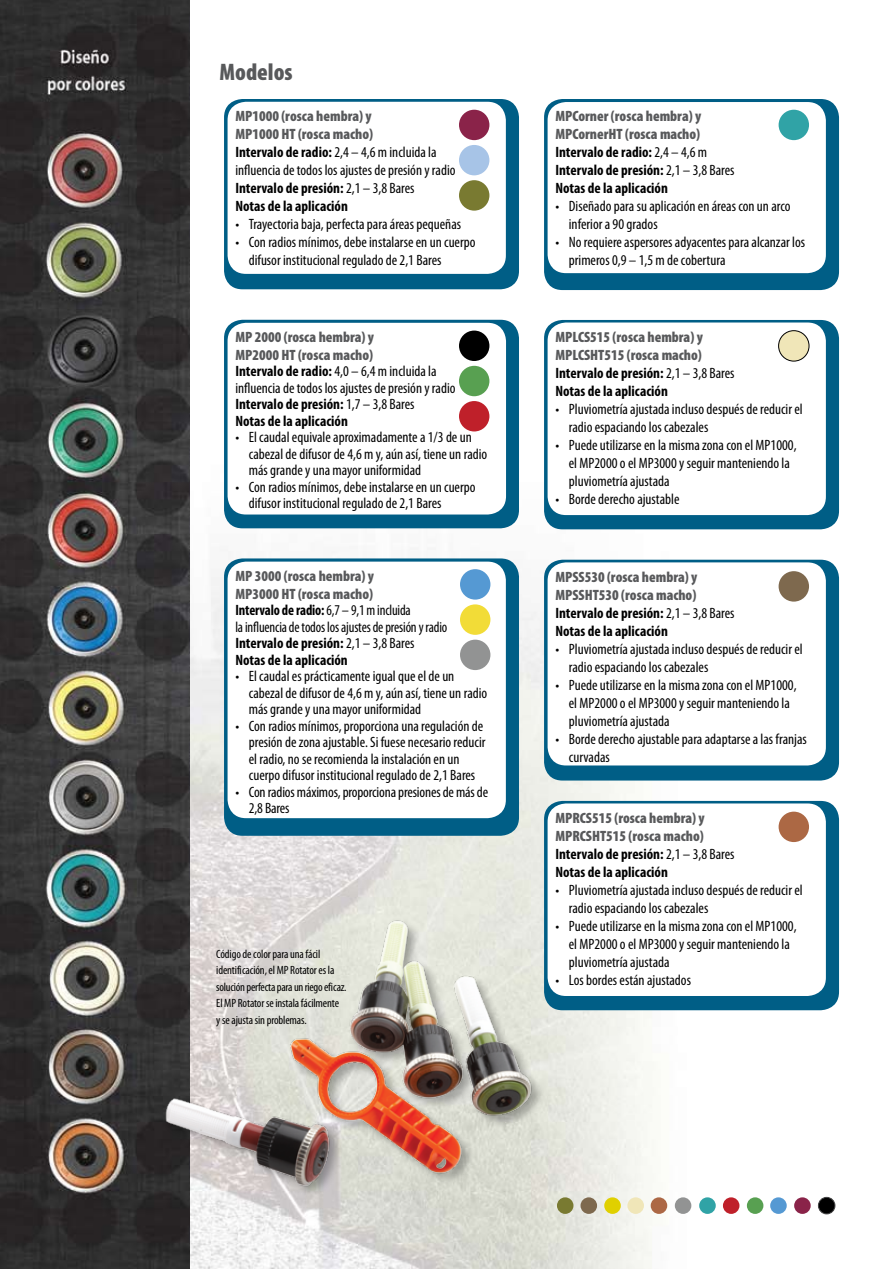
<style>
.page{position:relative;width:891px;height:1269px;background:#fff}
.page>*{position:absolute;margin:0;border:0;box-sizing:border-box;transform-origin:0 0}
.t1{font:900 condensed 24px "Myriad Pro";color:#58595b}
.t2{font:condensed 15px/18px "Myriad Pro";color:#000}
.t3{font:900 condensed 15px/18px "Myriad Pro";color:#58595b}
.t4{font:condensed 15px/16.5px "Myriad Pro";color:#000;scale:.95 1}
.t5{font:700 condensed 15px/18px "Myriad Pro";color:#000}
.t6{font:condensed 12px/16.5px "Myriad Pro";letter-spacing:-.01em;color:#000}
.s1{font-weight:900;color:#58595b}
.s2{font-weight:700}
.s3{font-weight:400}
.s4{font-weight:700;color:#000}
.s5{font-weight:400;color:#000}
</style>
<div class="page">
<img style="left:189px;top:362px;width:651px;height:907px">
<img style="left:0;top:0;width:189px;height:1269px">
<img style="left:160px;top:917px;width:381px;height:279px">
<div style="left:604px;top:1197px;width:17px;height:17px;background:#e0d000;border-radius:50%"></div>
<div style="left:627px;top:1197px;width:17px;height:17px;background:#f0e6b8;border-radius:50%"></div>
<div style="left:651px;top:1197px;width:16px;height:17px;background:#ac6844;border-radius:50%"></div>
<div style="left:675px;top:1197px;width:16px;height:17px;background:#929393;border-radius:50%"></div>
<div style="left:699px;top:1197px;width:17px;height:17px;background:#30a3a6;border-radius:50%"></div>
<div style="left:723px;top:1197px;width:16px;height:17px;background:#bf202a;border-radius:50%"></div>
<div style="left:818px;top:1197px;width:17px;height:17px;background:#000;border-radius:50%"></div>
<div style="left:818px;top:1197px;width:17px;height:17px;border:1px solid #414142;border-radius:50%"></div>
<div style="left:770px;top:1197px;width:17px;height:17px;background:#5599d3;border-radius:50%"></div>
<div style="left:794px;top:1197px;width:17px;height:17px;background:#8a2349;border-radius:50%"></div>
<div style="left:581px;top:1197px;width:16px;height:17px;background:#7e694e;border-radius:50%"></div>
<div style="left:557px;top:1197px;width:17px;height:17px;background:#797a31;border-radius:50%"></div>
<div style="left:747px;top:1197px;width:16px;height:17px;background:#58a051;border-radius:50%"></div>
<div style="left:224px;top:99px;width:295px;height:190px;background:#005e86;border-radius:18px"></div>
<div style="left:228px;top:102px;width:278px;height:172px;background:#fff;border-radius:18px"></div>
<div style="left:224px;top:320px;width:295px;height:208px;background:#005e86;border-radius:18px"></div>
<div style="left:228px;top:323px;width:278px;height:192px;background:#fff;border-radius:18px"></div>
<div style="left:224px;top:558px;width:295px;height:278px;background:#005e86;border-radius:18px"></div>
<div style="left:228px;top:562px;width:278px;height:256px;background:#fff;border-radius:18px"></div>
<div style="left:460px;top:569px;width:30px;height:31px;background:#5599d3;border-radius:50%"></div>
<div style="left:460px;top:604px;width:30px;height:31px;background:#f2dc37;border-radius:50%"></div>
<div style="left:460px;top:640px;width:30px;height:30px;background:#929393;border-radius:50%"></div>
<div style="left:544px;top:99px;width:295px;height:191px;background:#005e86;border-radius:18px"></div>
<div style="left:548px;top:102px;width:278px;height:171px;background:#fff;border-radius:18px"></div>
<div style="left:779px;top:110px;width:30px;height:30px;background:#30a3a6;border-radius:50%"></div>
<div style="left:544px;top:320px;width:295px;height:209px;background:#005e86;border-radius:18px"></div>
<div style="left:548px;top:323px;width:278px;height:192px;background:#fff;border-radius:18px"></div>
<div style="left:779px;top:331px;width:30px;height:30px;background:#f0e6b8;border-radius:50%"></div>
<div style="left:778px;top:330px;width:31px;height:31px;border:1px solid #000;border-radius:50%"></div>
<div style="left:544px;top:560px;width:295px;height:221px;background:#005e86;border-radius:18px"></div>
<div style="left:548px;top:562px;width:278px;height:203px;background:#fff;border-radius:18px"></div>
<div style="left:779px;top:571px;width:30px;height:31px;background:#7e694e;border-radius:50%"></div>
<div style="left:544px;top:801px;width:295px;height:209px;background:#005e86;border-radius:18px"></div>
<div style="left:548px;top:803px;width:278px;height:193px;background:#fff;border-radius:18px"></div>
<div style="left:779px;top:812px;width:30px;height:30px;background:#ac6844;border-radius:50%"></div>
<div style="left:459px;top:331px;width:30px;height:30px;background:#000;border-radius:50%"></div>
<div style="left:459px;top:366px;width:30px;height:30px;background:#58a051;border-radius:50%"></div>
<div style="left:459px;top:401px;width:30px;height:30px;background:#bf202a;border-radius:50%"></div>
<div style="left:459px;top:110px;width:30px;height:30px;background:#8a2349;border-radius:50%"></div>
<div style="left:459px;top:145px;width:30px;height:30px;background:#a7c4e7;border-radius:50%"></div>
<div style="left:459px;top:180px;width:30px;height:31px;background:#797a31;border-radius:50%"></div>
<h1 class="t1" style="left:220px;top:58px;width:75px">Modelos</h1>
<p class="t2" style="left:235px;top:107px;width:222px"><span class="s1">MP1000 (rosca hembra) y<br>MP1000 HT (rosca macho)<br></span><span class="s2">Intervalo de radio:</span> 2,4 – 4,6 m incluida la influencia de todos los ajustes de presión y radio<br><span class="s2">Intervalo de presión:</span> 2,1 – 3,8 Bares<br><span class="s2">Notas de la aplicación</span></p>
<p class="t2" style="left:235px;top:215px;width:227px">• Trayectoria baja, perfecta para áreas pequeñas</p>
<p class="t2" style="left:249px;top:233px;width:228px;text-indent:-14px">• Con radios mínimos, debe instalarse en un cuerpo difusor institucional regulado de 2,1 Bares</p>
<p class="t3" style="left:235px;top:328px;width:140px">MP 2000 (rosca hembra) y<br>MP2000 HT (rosca macho)</p>
<p class="t2" style="left:235px;top:363px;width:222px;line-height:16.5px"><span class="s2">Intervalo de radio:</span> 4,0 – 6,4 m incluida la influencia de todos los ajustes de presión y radio <span class="s2">Intervalo de presión:</span> 1,7 – 3,8 Bares<br><span class="s2">Notas de la aplicación</span></p>
<p class="t2" style="left:249px;top:429px;width:240px;line-height:16.5px;text-indent:-14px">• El caudal equivale aproximadamente a 1/3 de un cabezal de difusor de 4,6 m y, aún así, tiene un radio más grande y una mayor uniformidad</p>
<p class="t2" style="left:249px;top:479px;width:228px;line-height:16.5px;text-indent:-14px">• Con radios mínimos, debe instalarse en un cuerpo difusor institucional regulado de 2,1 Bares</p>
<p class="t3" style="left:235px;top:567px;width:140px">MP 3000 (rosca hembra) y<br>MP3000 HT (rosca macho)</p>
<p class="t4" style="left:235px;top:602px;width:225px"><span class="s2">Intervalo de radio:</span> 6,7 – 9,1 m incluida<br>la influencia de todos los ajustes de presión y radio <span class="s2">Intervalo de presión:</span> 2,1 – 3,8 Bares <span class="s2">Notas de la aplicación</span></p>
<p class="t2" style="left:249px;top:668px;width:240px;line-height:16.5px;text-indent:-13px">• El caudal es prácticamente igual que el de un cabezal de difusor de 4,6 m y, aún así, tiene un radio más grande y una mayor uniformidad</p>
<p class="t2" style="left:249px;top:717px;width:238px;line-height:16.5px;text-indent:-13px">• Con radios mínimos, proporciona una regulación de presión de zona ajustable. Si fuese necesario reducir el radio, no se recomienda la instalación en un cuerpo difusor institucional regulado de 2,1 Bares</p>
<p class="t2" style="left:249px;top:783px;width:241px;line-height:16.5px;text-indent:-13px">• Con radiosmáximos,proporcionapresionesdemásde<br>2,8 Bares</p>
<p class="t6" style="left:216px;top:946px;width:132px">Código de color para una fácil identificación, el MP Rotator es la solución perfecta para un riego eficaz.<br>El MP Rotator se instala fácilmente yse ajusta sin problemas.</p>
<p class="t5" style="left:555px;top:107px;width:181px"><span class="s1">MPCorner (rosca hembra) y<br>MPCornerHT (rosca macho)<br></span>Intervalo de radio: <span class="s3">2,4 – 4,6 m<br></span>Intervalo de presión: <span class="s3">2,1 – 3,8 Bares<br></span>Notas de la aplicación</p>
<p class="t2" style="left:569px;top:197px;width:223px;text-indent:-14px">• Diseñado para su aplicación en áreas con un arco inferior a 90 grados</p>
<p class="t2" style="left:569px;top:233px;width:238px;text-indent:-14px">• No requiere aspersores adyacentes para alcanzar los primeros 0,9 – 1,5 m de cobertura</p>
<p class="t3" style="left:555px;top:328px;width:181px">MPLCS515 (rosca hembra) y<br>MPLCSHT515 (rosca macho)<br><span class="s4">Intervalo de presión:</span> <span class="s5">2,1 – 3,8 Bares<br></span><span class="s4">Notas de la aplicación</span></p>
<p class="t2" style="left:569px;top:400px;width:235px;text-indent:-14px">• Pluviometría ajustada incluso después de reducir el radio espaciando los cabezales</p>
<p class="t2" style="left:569px;top:436px;width:229px;text-indent:-14px">• Puede utilizarse en la misma zona con el MP1000, el MP2000 o el MP3000 y seguir manteniendo la pluviometría ajustada</p>
<p class="t2" style="left:555px;top:490px;width:126px">• Borde derecho ajustable</p>
<p class="t3" style="left:555px;top:568px;width:181px">MPSS530 (rosca hembra) y<br>MPSSHT530 (rosca macho)<br><span class="s4">Intervalo de presión:</span> <span class="s5">2,1 – 3,8 Bares<br></span><span class="s4">Notas de la aplicación</span></p>
<p class="t2" style="left:569px;top:640px;width:235px;text-indent:-14px">• Pluviometría ajustada incluso después de reducir el radio espaciando los cabezales</p>
<p class="t2" style="left:569px;top:676px;width:229px;text-indent:-14px">• Puede utilizarse en la misma zona con el MP1000, el MP2000 o el MP3000 y seguir manteniendo la pluviometría ajustada</p>
<p class="t2" style="left:569px;top:730px;width:239px;text-indent:-14px">• Borde derecho ajustable para adaptarse a las franjas curvadas</p>
<p class="t3" style="left:555px;top:809px;width:181px">MPRCS515 (rosca hembra) y<br>MPRCSHT515 (rosca macho)<br><span class="s4">Intervalo de presión:</span> <span class="s5">2,1 – 3,8 Bares<br></span><span class="s4">Notas de la aplicación</span></p>
<p class="t2" style="left:569px;top:881px;width:235px;text-indent:-14px">• Pluviometría ajustada incluso después de reducir el radio espaciando los cabezales</p>
<p class="t2" style="left:569px;top:917px;width:229px;text-indent:-14px">• Puede utilizarse en la misma zona con el MP1000, el MP2000 o el MP3000 y seguir manteniendo la pluviometría ajustada</p>
<p class="t2" style="left:555px;top:971px;width:137px">• Los bordes están ajustados</p>
</div>
